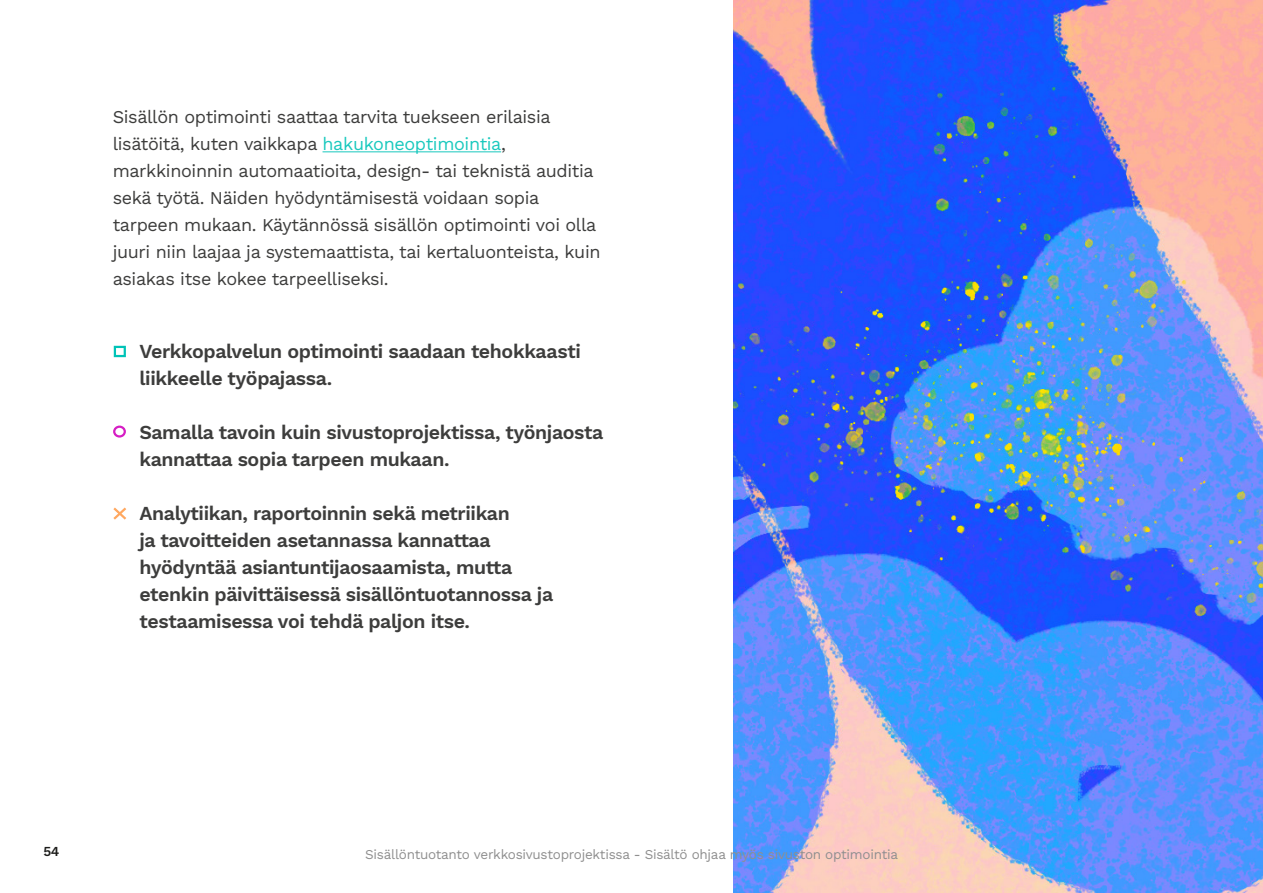
<style>
.page{position:relative;width:1263px;height:893px;background:#fff}
.page>*{position:absolute;margin:0;border:0;box-sizing:border-box;transform-origin:0 0}
.Leipäteksti{font:600 19.5px/27px "Work Sans";letter-spacing:-.02em;color:#3d3d3c}
.Leipäteksti-2{font:18px/27px "Work Sans";letter-spacing:-.02em;color:#3d3d3c}
.Leipäteksti-3{font:13.5px "Work Sans";letter-spacing:-.02em;color:#8f8f8f}
.t1{font:600 13.5px "Work Sans";color:#1d1d1b}
.s1{color:#1ac9be}
</style>
<div class="page">
<img style="left:733px;top:0;width:530px;height:893px">
<hr style="left:322px;top:151px;width:179px;height:1px;background:#1ac9be">
<div style="left:113px;top:426px;width:13px;height:12px;border:2px solid #d61ec4;border-radius:50%"></div>
<div style="left:114px;top:346px;width:12px;height:11px;background:#fff;border:2px solid #00c3b7"></div>
<svg style="left:113px;top:507px;width:14px;height:13px"></svg>
<p class="Leipäteksti-2" style="left:113px;top:103px;width:489px">Sisällön optimointi saattaa tarvita tuekseen erilaisia lisätöitä, kuten vaikkapa <span class="s1">hakukoneoptimointia</span>, markkinoinnin automaatioita, design- tai teknistä auditia sekä työtä. Näiden hyödyntämisestä voidaan sopia tarpeen mukaan. Käytännössä sisällön optimointi voi olla juuri niin laajaa ja systemaattista, tai kertaluonteista, kuin asiakas itse kokee tarpeelliseksi.</p>
<p class="Leipäteksti" style="left:139px;top:339px;width:443px">Verkkopalvelun optimointi saadaan tehokkaasti liikkeelle työpajassa.</p>
<p class="Leipäteksti" style="left:139px;top:420px;width:465px">Samalla tavoin kuin sivustoprojektissa, työnjaosta kannattaa sopia tarpeen mukaan.</p>
<p class="Leipäteksti" style="left:139px;top:501px;width:415px">Analytiikan, raportoinnin sekä metriikan<br>ja tavoitteiden asetannassa kannattaa hyödyntää asiantuntijaosaamista, mutta etenkin päivittäisessä sisällöntuotannossa ja testaamisessa voi tehdä paljon itse.</p>
<p class="t1" style="left:43px;top:843px;width:18px">54</p>
<p class="Leipäteksti-3" style="left:365px;top:844px;width:534px">Sisällöntuotanto verkkosivustoprojektissa - Sisältö ohjaa myös sivuston optimointia</p>
</div>
